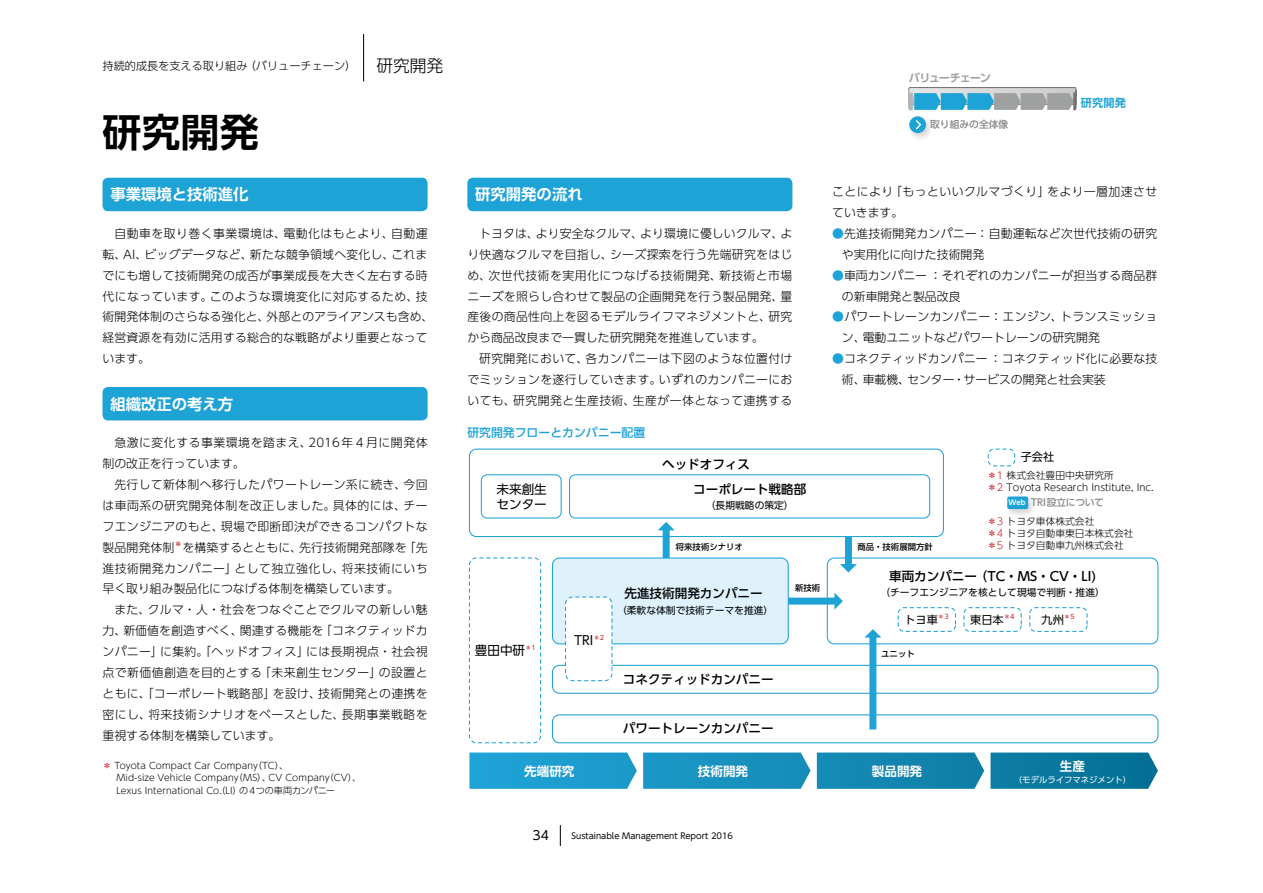
<style>
.page{position:relative;width:1263px;height:893px;background:#fff}
.page>*{position:absolute;margin:0;border:0;box-sizing:border-box;transform-origin:0 0}
.t1{font:700 39px "UD Shin Go Pro De";color:#000}
.t2{font:300 16.8px "UD Shin Go Pro";color:#000}
.t3{font:700 15.3px "UD Shin Go Pro De";color:#fff}
.t4{font:500 12.6px/25.2px "UD Shin Go Pro";color:#000}
.t5{font:12.6px/15px "UD Shin Go Pro";color:#000}
.t6{font:700 12.6px "UD Shin Go Pro De";color:#fff}
.t7{font:300 11.85px/21px "UD Shin Go Pro";letter-spacing:.015em;color:#000}
.t8{font:300 11.85px/21px "UD Shin Go Pro";letter-spacing:.045em;color:#000}
.t9{font:300 11.85px/21px "UD Shin Go Pro";letter-spacing:.035em;color:#000}
.t10{font:500 11.85px "UD Shin Go Pro";color:#1ea3d7}
.t11{font:300 11.1px "UD Shin Go Pro";color:#000}
.t12{font:11.1px "UD Shin Go Pro";color:#000}
.t13{font:11.1px "UD Shin Go Pro De Bold 90 pv RKSJ H";letter-spacing:-.1em;color:#9fa0a0}
.t14{font:11.1px "UD Shin Go Pro De Bold 90 pv RKSJ H";color:#1ea3d7}
.t15{font:300 9.75px/11.7px "UD Shin Go Pro";color:#000}
.t16{font:9.75px "UD Shin Go Pro";color:#000}
.t17{font:500 9.75px "UD Shin Go Pro";letter-spacing:-.025em;color:#898989}
.t18{font:500 9.75px "UD Shin Go Pro";color:#898989}
.t19{font:300 9px/12.6px "UD Shin Go Pro";letter-spacing:.01em;color:#000}
.t20{font:8.4px "UD Shin Go Pro";color:#000}
.t21{font:500 8.4px "UD Shin Go Pro";color:#000}
.t22{font:8.4px "UD Shin Go Pro";color:#fff}
.t23{font:6.45px "UD Shin Go Pro";color:#d0121b}
.s1{color:#1ea3d7}
.s2{color:#d0121b}
.s3{font-family:"UD Shin Go Pro De";font-weight:700;font-size:7.05px;color:#fff}
</style>
<div class="page">
<svg style="left:908px;top:87px;width:168px;height:23px;background:#85afc0"></svg>
<svg style="left:990px;top:752px;width:168px;height:37px;background:#147da1"></svg>
<svg style="left:817px;top:752px;width:167px;height:37px;background:#1c8ab2"></svg>
<svg style="left:643px;top:752px;width:167px;height:37px;background:#2296c2"></svg>
<svg style="left:469px;top:752px;width:168px;height:37px;background:#28a2d3"></svg>
<div style="left:469px;top:557px;width:72px;height:186px;border:1px dashed #1ea3d7;border-radius:7px"></div>
<div style="left:469px;top:449px;width:475px;height:88px;border:1px solid #1ea3d7;border-radius:7px"></div>
<div style="left:569px;top:474px;width:361px;height:45px;border:1px solid #1ea3d7;border-radius:6px"></div>
<div style="left:481px;top:474px;width:81px;height:45px;border:1px solid #1ea3d7;border-radius:6px"></div>
<div style="left:552px;top:558px;width:236px;height:86px;background:#dff2fc;border-radius:7px"></div>
<div style="left:552px;top:557px;width:237px;height:87px;border:1px solid #1ea3d7;border-radius:7px"></div>
<div style="left:827px;top:557px;width:331px;height:87px;border:1px solid #1ea3d7;border-radius:7px"></div>
<div style="left:898px;top:607px;width:58px;height:25px;border:1px dashed #1ea3d7;border-radius:6px"></div>
<div style="left:988px;top:449px;width:27px;height:17px;border:1px dashed #1ea3d7;border-radius:6px"></div>
<div style="left:963px;top:607px;width:59px;height:25px;border:1px dashed #1ea3d7;border-radius:6px"></div>
<div style="left:1029px;top:607px;width:58px;height:25px;border:1px dashed #1ea3d7;border-radius:6px"></div>
<div style="left:788px;top:598px;width:47px;height:7px;background:#1ea3d7"></div>
<svg style="left:834px;top:593px;width:9px;height:17px"></svg>
<div style="left:663px;top:529px;width:7px;height:29px;background:#1ea3d7"></div>
<svg style="left:658px;top:522px;width:17px;height:8px"></svg>
<div style="left:845px;top:536px;width:7px;height:29px;background:#1ea3d7"></div>
<svg style="left:840px;top:564px;width:17px;height:8px"></svg>
<div style="left:552px;top:665px;width:606px;height:29px;border:1px solid #1ea3d7;border-radius:7px"></div>
<div style="left:552px;top:714px;width:606px;height:29px;border:1px solid #1ea3d7;border-radius:7px"></div>
<div style="left:869px;top:636px;width:7px;height:93px;background:#1ea3d7"></div>
<svg style="left:864px;top:629px;width:17px;height:9px"></svg>
<div style="left:565px;top:597px;width:47px;height:84px;background:#fff;border-radius:7px"></div>
<div style="left:565px;top:596px;width:47px;height:85px;border:1px dashed #1ea3d7;border-radius:7px"></div>
<svg style="left:103px;top:177px;width:324px;height:35px"></svg>
<div style="left:103px;top:178px;width:325px;height:33px;background:#1ea3d7;border-radius:6px"></div>
<svg style="left:467px;top:177px;width:325px;height:35px"></svg>
<div style="left:467px;top:178px;width:325px;height:33px;background:#1ea3d7;border-radius:6px"></div>
<div style="left:103px;top:387px;width:325px;height:33px;background:#1ea3d7;border-radius:6px"></div>
<svg style="left:560px;top:825px;width:1px;height:21px"></svg>
<hr style="left:363px;top:34px;width:1px;height:47px;background:#000">
<div style="left:1004px;top:493px;width:33px;height:25px;background:#000;opacity:.19"></div>
<svg style="left:1006px;top:496px;width:31px;height:14px"></svg>
<div style="left:906px;top:113px;width:29px;height:29px;background:#000;opacity:.19"></div>
<svg style="left:907px;top:116px;width:28px;height:18px"></svg>
<p class="t11" style="left:103px;top:57px;width:255px">持続的成長を支える取り組み（バリューチェーン）</p>
<h2 class="t2" style="left:376px;top:52px;width:68px">研究開発</h2>
<h1 class="t1" style="left:103px;top:100px;width:158px">研究開発</h1>
<p class="t3" style="left:110px;top:182px;width:140px">事業環境と技術進化</p>
<p class="t3" style="left:475px;top:182px;width:109px">研究開発の流れ</p>
<p class="t7" style="left:103px;top:222px;width:332px;text-indent:12px">自動車を取り巻く事業環境は、電動化はもとより、自動運転、AI、ビッグデータなど、新たな競争領域へ変化し、これまでにも増して技術開発の成否が事業成長を大きく左右する時代になっています。このような環境変化に対応するため、技術開発体制のさらなる強化と、外部とのアライアンスも含め、経営資源を有効に活用する総合的な戦略がより重要となっています。</p>
<p class="t3" style="left:110px;top:391px;width:124px">組織改正の考え方</p>
<p class="t7" style="left:467px;top:222px;width:327px;text-align:justify;text-indent:12px">トヨタは、より安全なクルマ、より環境に優しいクルマ、より快適なクルマを目指し、シーズ探索を行う先端研究をはじめ、次世代技術を実用化につなげる技術開発、新技術と市場ニーズを照らし合わせて製品の企画開発を行う製品開発、量産後の商品性向上を図るモデルライフマネジメントと、研究から商品改良まで一貫した研究開発を推進しています。</p>
<p class="t7" style="left:467px;top:348px;width:327px;text-align:justify;text-indent:12px">研究開発において、各カンパニーは下図のような位置付けでミッションを遂行していきます。いずれのカンパニーにおいても、研究開発と生産技術、生産が一体となって連携する</p>
<p class="t13" style="left:909px;top:69px;width:84px">バリューチェーン</p>
<p class="t18" style="left:930px;top:117px;width:80px">取り組みの全体像</p>
<p class="t14" style="left:1081px;top:93px;width:47px">研究開発</p>
<p class="t9" style="left:832px;top:180px;width:327px">ことにより「もっといいクルマづくり」をより一層加速させていきます。</p>
<p class="t7" style="left:842px;top:222px;width:317px;text-indent:-10px"><span class="s1">●</span>先進技術開発カンパニー：自動運転など次世代技術の研究や実用化に向けた技術開発</p>
<p class="t7" style="left:842px;top:264px;width:317px;text-indent:-10px"><span class="s1">●</span>車両カンパニー ：それぞれのカンパニーが担当する商品群の新車開発と製品改良</p>
<p class="t7" style="left:842px;top:306px;width:317px;text-indent:-10px"><span class="s1">●</span>パワートレーンカンパニー：エンジン、トランスミッション、電動ユニットなどパワートレーンの研究開発</p>
<p class="t7" style="left:842px;top:348px;width:317px;text-indent:-10px"><span class="s1">●</span>コネクティッドカンパニー ：コネクティッド化に必要な技術、車載機、センター・サービスの開発と社会実装</p>
<p class="t8" style="left:103px;top:432px;width:327px;text-indent:12px">急激に変化する事業環境を踏まえ、2016年４月に開発体制の改正を行っています。</p>
<p class="t7" style="left:103px;top:473px;width:327px;text-align:justify;text-indent:12px">先行して新体制へ移行したパワートレーン系に続き、今回は車両系の研究開発体制を改正しました。具体的には、チーフエンジニアのもと、現場で即断即決ができるコンパクトな製品開発体制<sup>＊</sup>を構築するとともに、先行技術開発部隊を「先進技術開発カンパニー」として独立強化し、将来技術にいち早く取り組み製品化につなげる体制を構築しています。</p>
<p class="t7" style="left:103px;top:599px;width:327px;text-align:justify;text-indent:12px">また、クルマ・人・社会をつなぐことでクルマの新しい魅力、新価値を創造すべく、関連する機能を「コネクティッドカンパニー」に集約。「ヘッドオフィス」には長期視点・社会視点で新価値創造を目的とする「未来創生センター」の設置とともに、「コーポレート戦略部」を設け、技術開発との連携を密にし、将来技術シナリオをベースとした、長期事業戦略を重視する体制を構築しています。</p>
<p class="t19" style="left:116px;top:759px;width:246px;text-indent:-14px"><span class="s2">＊</span> Toyota Compact Car Company（TC）、<br>Mid-size Vehicle Company（MS）、CV Company（CV）、<br>Lexus International Co.（LI）の４つの車両カンパニー</p>
<p class="t10" style="left:467px;top:422px;width:179px">研究開発フローとカンパニー配置</p>
<p class="t5" style="left:497px;top:481px;width:52px">未来創生センター</p>
<p class="t5" style="left:475px;top:642px;width:63px">豊田中研<sup>＊1</sup></p>
<p class="t5" style="left:574px;top:632px;width:32px">TRI<sup>＊2</sup></p>
<p class="t12" style="left:1021px;top:448px;width:35px">子会社</p>
<p class="t4" style="left:693px;top:451px;width:114px;text-indent:-31px">ヘッドオフィス<br>コーポレート戦略部</p>
<p class="t16" style="left:706px;top:497px;width:89px">（長期戦略の策定）</p>
<p class="t15" style="left:987px;top:470px;width:168px"><span class="s2">＊1</span> 株式会社豊田中央研究所<br><span class="s2">＊2</span> Toyota Research Institute, Inc.</p>
<p class="t15" style="left:987px;top:515px;width:148px"><span class="s2">＊3</span> トヨタ車体株式会社<br><span class="s2">＊4</span> トヨタ自動車東日本株式会社<span class="s2">＊5</span> トヨタ自動車九州株式会社</p>
<p class="t4" style="left:889px;top:563px;width:209px">車両カンパニー （TC・MS・CV・LI)</p>
<p class="t16" style="left:880px;top:585px;width:226px">（チーフエンジニアを核として現場で判断・推進）</p>
<p class="t12" style="left:904px;top:611px;width:35px">トヨ車</p>
<p class="t23" style="left:938px;top:611px;width:12px">＊3</p>
<p class="t17" style="left:1008px;top:495px;width:97px"><span class="s3">Web</span> TRI設立について</p>
<p class="t21" style="left:676px;top:540px;width:68px">将来技術シナリオ</p>
<p class="t21" style="left:857px;top:540px;width:77px">商品・技術展開方針</p>
<p class="t21" style="left:795px;top:581px;width:27px">新技術</p>
<p class="t4" style="left:624px;top:580px;width:140px">先進技術開発カンパニー</p>
<p class="t16" style="left:617px;top:602px;width:158px">（柔軟な体制で技術テーマを推進）</p>
<p class="t12" style="left:970px;top:611px;width:35px">東日本</p>
<p class="t23" style="left:1004px;top:611px;width:12px">＊4</p>
<p class="t12" style="left:1042px;top:611px;width:24px">九州</p>
<p class="t23" style="left:1064px;top:611px;width:12px">＊5</p>
<p class="t4" style="left:623px;top:666px;width:152px">コネクティッドカンパニー</p>
<p class="t4" style="left:623px;top:716px;width:152px">パワートレーンカンパニー</p>
<p class="t21" style="left:881px;top:647px;width:35px">ユニット</p>
<p class="t6" style="left:524px;top:760px;width:52px">先端研究</p>
<p class="t6" style="left:698px;top:760px;width:52px">技術開発</p>
<p class="t6" style="left:872px;top:760px;width:52px">製品開発</p>
<p class="t5" style="left:532px;top:828px;width:18px">34</p>
<p class="t20" style="left:571px;top:829px;width:163px">Sustainable Management Report 2016</p>
<p class="t6" style="left:1060px;top:756px;width:27px">生産</p>
<p class="t22" style="left:1014px;top:773px;width:119px">（モデルライフマネジメント）</p>
</div>
